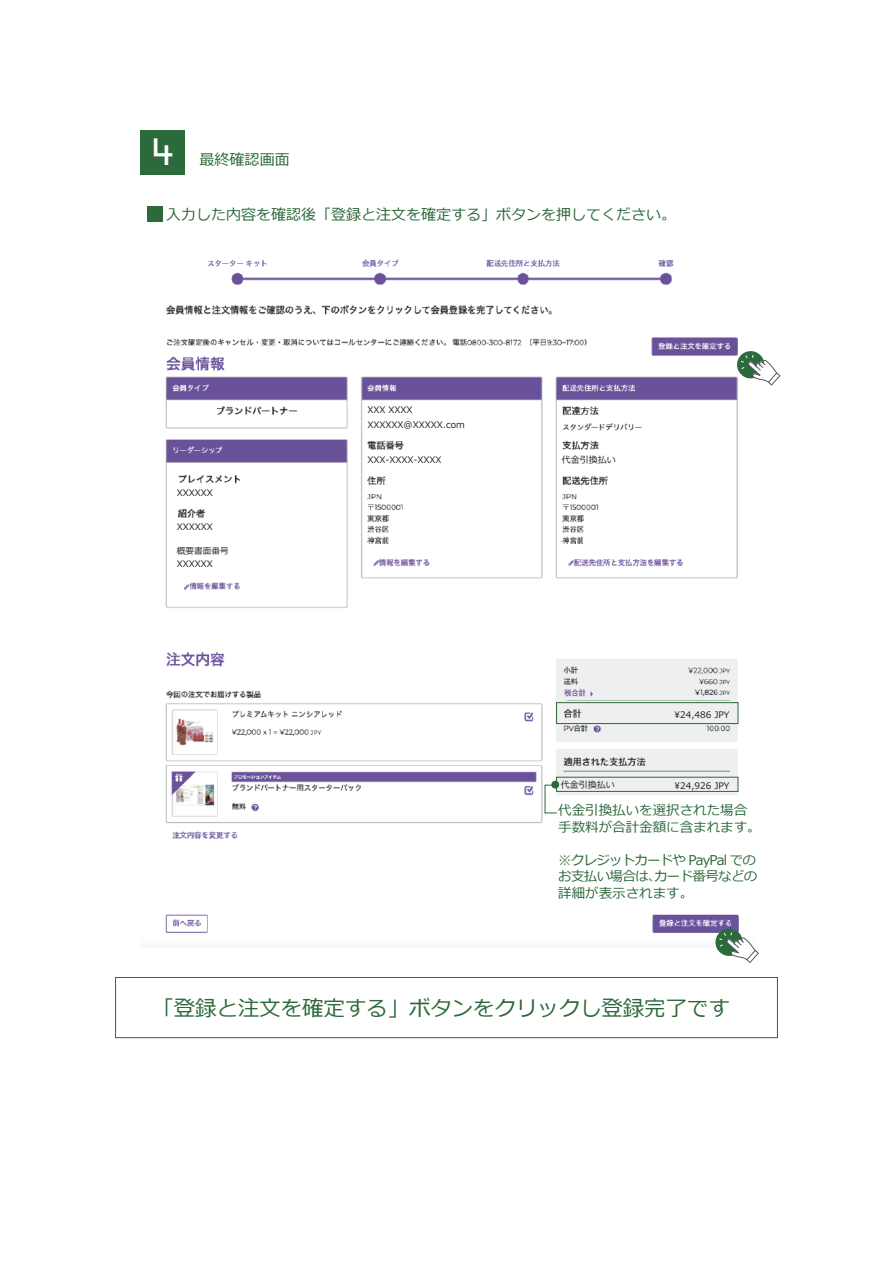
<style>
.page{position:relative;width:893px;height:1263px;background:#fff}
.page>*{position:absolute;margin:0;border:0;box-sizing:border-box;transform-origin:0 0}
.t1{font:39.15px "GT Walsheim Pro";color:#fff}
.t2{font:21.45px "Meiryo";color:#2c693b}
.t3{font:15px "Meiryo";color:#2c693b}
.t4{font:13.5px/16.5px "Meiryo";color:#2c693b}
.t5{font:9px "Meiryo";color:#231f20}
.t6{font:8.7px "Meiryo";color:#231f20}
</style>
<div class="page">
<img style="left:165px;top:914px;width:574px;height:21px">
<div style="left:715px;top:929px;width:28px;height:27px;background:#2c693b;border-radius:50%"></div>
<div style="left:746px;top:950px;width:13px;height:13px;border:1px solid #57585a;border-radius:3px"></div>
<svg style="left:719px;top:932px;width:39px;height:30px"></svg>
<img style="left:165px;top:259px;width:582px;height:349px">
<div style="left:140px;top:130px;width:45px;height:44px;background:#2c693b"></div>
<div style="left:174px;top:540px;width:104px;height:17px;background:#fff"></div>
<div style="left:174px;top:557px;width:104px;height:16px;background:#fff"></div>
<div style="left:174px;top:523px;width:92px;height:13px;background:#fff"></div>
<div style="left:174px;top:487px;width:92px;height:13px;background:#fff"></div>
<div style="left:147px;top:206px;width:15px;height:16px;background:#2c693b"></div>
<div style="left:115px;top:977px;width:663px;height:61px;border:1px solid #2c693b"></div>
<div style="left:737px;top:351px;width:27px;height:27px;background:#2c693b;border-radius:50%"></div>
<div style="left:768px;top:373px;width:12px;height:12px;border:1px solid #57585a;border-radius:3px"></div>
<svg style="left:740px;top:354px;width:40px;height:30px"></svg>
<div style="left:560px;top:453px;width:109px;height:13px;background:#fff"></div>
<div style="left:365px;top:457px;width:92px;height:12px;background:#fff"></div>
<div style="left:365px;top:422px;width:115px;height:12px;background:#fff"></div>
<div style="left:365px;top:407px;width:115px;height:12px;background:#fff"></div>
<img style="left:165px;top:651px;width:574px;height:188px">
<div style="left:559px;top:777px;width:105px;height:14px;background:#eef0f0"></div>
<div style="left:682px;top:778px;width:48px;height:9px;background:#eef0f0"></div>
<div style="left:676px;top:709px;width:54px;height:10px;background:#eef0f0"></div>
<div style="left:551px;top:781px;width:8px;height:7px;background:#2c693b;border-radius:50%"></div>
<div style="left:556px;top:777px;width:182px;height:15px;border:1px solid #2c693b"></div>
<div style="left:556px;top:702px;width:182px;height:22px;border:1px solid #2c693b"></div>
<svg style="left:544px;top:784px;width:14px;height:30px"></svg>
<div style="left:389px;top:536px;width:37px;height:11px;background:#fff"></div>
<div style="left:584px;top:536px;width:36px;height:11px;background:#fff"></div>
<h1 class="t1" style="left:152px;top:130px;width:24px">4</h1>
<h3 class="t3" style="left:200px;top:149px;width:91px">最終確認画面</h3>
<h3 class="t3" style="left:166px;top:204px;width:512px">入力した内容を確認後「登録と注文を確定する」ボタンを押してください。</h3>
<p class="t5" style="left:367px;top:403px;width:47px">XXX XXXX</p>
<p class="t5" style="left:367px;top:418px;width:99px">XXXXXX@XXXXX.com</p>
<p class="t5" style="left:177px;top:486px;width:38px">XXXXXX</p>
<p class="t5" style="left:177px;top:520px;width:38px">XXXXXX</p>
<p class="t6" style="left:177px;top:545px;width:54px">概要書面番号</p>
<p class="t5" style="left:177px;top:557px;width:38px">XXXXXX</p>
<p class="t5" style="left:367px;top:454px;width:76px">XXX-XXXX-XXXX</p>
<p class="t5" style="left:562px;top:453px;width:55px">代金引換払い</p>
<p class="t5" style="left:675px;top:708px;width:56px">¥24,486 JPY</p>
<p class="t5" style="left:561px;top:778px;width:55px">代金引換払い</p>
<p class="t5" style="left:675px;top:779px;width:56px">¥24,926 JPY</p>
<h3 class="t4" style="left:558px;top:803px;width:204px">代金引換払いを選択された場合手数料が合計金額に含まれます。</h3>
<h3 class="t4" style="left:558px;top:852px;width:201px;text-align:justify">※クレジットカードや PayPal でのお支払い場合は､カード番号などの詳細が表示されます。</h3>
<h2 class="t2" style="left:152px;top:993px;width:579px">「登録と注文を確定する」ボタンをクリックし登録完了です</h2>
</div>
